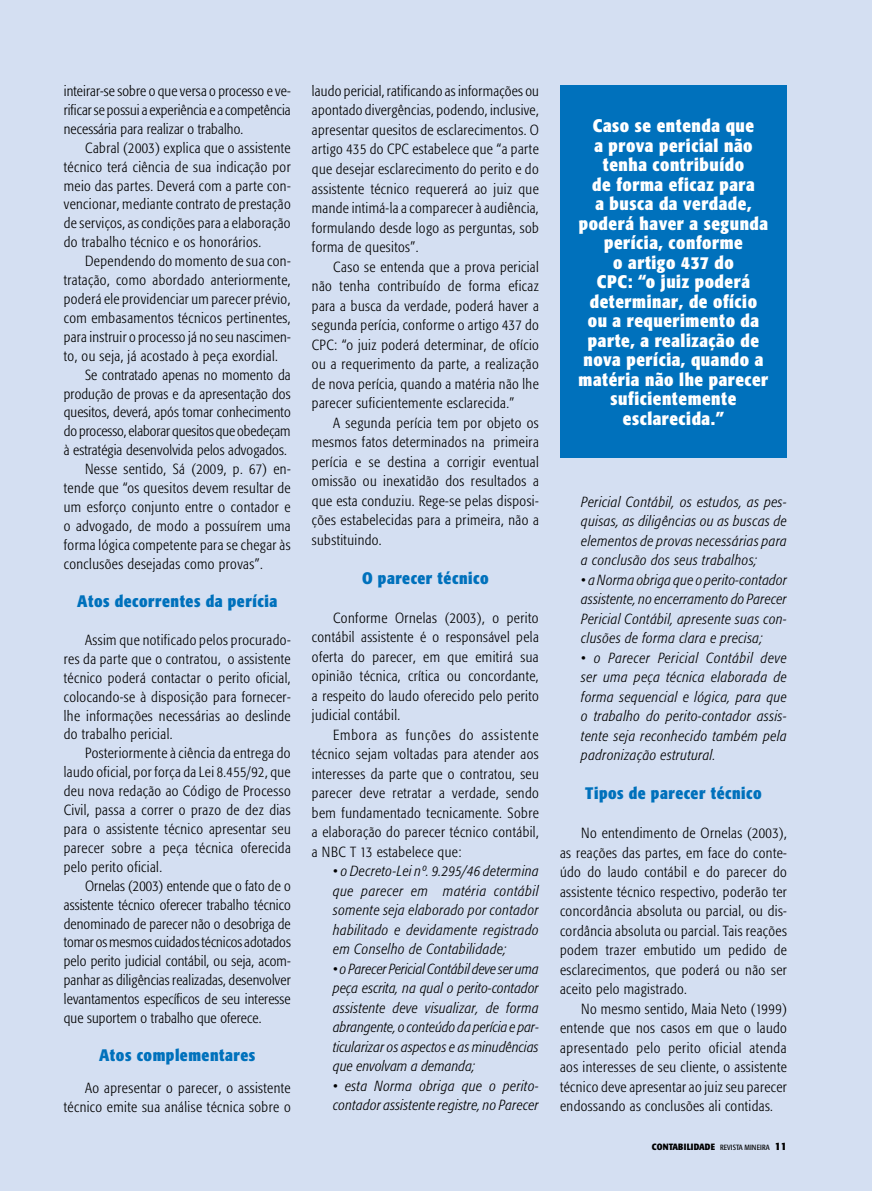
<style>
.page{position:relative;width:872px;height:1191px;background:#d4dff2}
.page>*{position:absolute;margin:0;border:0;box-sizing:border-box;transform-origin:0 0}
.t1{font:700 condensed 18px/19.5px "Formata";letter-spacing:.03em;color:#fff;text-align:center}
.t2{font:700 condensed 16.5px "Formata";letter-spacing:.03em;color:#0071bc}
.t3{font:300 condensed 14.55px/19.5px "Formata";letter-spacing:.03em;color:#000;text-align:justify}
.t4{font:italic 300 condensed 14.55px/19.5px "Formata";letter-spacing:.03em;color:#000;text-align:justify}
.t5{font:300 condensed 14.55px "Formata";letter-spacing:.01em;color:#000}
.t6{font:300 condensed 14.55px "Formata";color:#000}
.t7{font:condensed 7.5px "Formata";letter-spacing:.02em;color:#000}
.s1{font-weight:700;font-size:9px}
.s2{font-weight:700;font-stretch:normal;font-size:10.5px}
</style>
<div class="page">
<div style="left:560px;top:85px;width:227px;height:372px;background:#0071bc"></div>
<p class="t3" style="left:64px;top:82px;width:228px;line-height:18.9px">inteirar-se sobre o que versa o processo e ve&shy;rificar se possui a experiência e a competência necessária para realizar o trabalho.</p>
<p class="t3" style="left:64px;top:138px;width:228px;line-height:18.9px;text-indent:21px">Cabral (2003) explica que o assistente técnico terá ciência de sua indicação por meio das partes. Deverá com a parte con&shy;vencionar, mediante contrato de prestação de serviços, as condições para a elaboração do trabalho técnico e os honorários.</p>
<p class="t3" style="left:85px;top:251px;width:207px">Dependendo do momento de sua con-</p>
<p class="t3" style="left:64px;top:270px;width:228px">tratação, como abordado anteriormente,</p>
<p class="t3" style="left:64px;top:289px;width:228px">poderá ele providenciar um parecer prévio,</p>
<p class="t3" style="left:64px;top:308px;width:228px">com embasamentos técnicos pertinentes,</p>
<p class="t3" style="left:64px;top:327px;width:228px">para instruir o processo já no seu nascimen-</p>
<p class="t3" style="left:64px;top:346px;width:216px">to, ou seja, já acostado à peça exordial.</p>
<p class="t5" style="left:85px;top:366px;width:207px">Se contratado apenas no momento da</p>
<p class="t5" style="left:64px;top:385px;width:228px">produção de provas e da apresentação dos</p>
<p class="t5" style="left:64px;top:404px;width:228px">quesitos, deverá, após tomar conhecimento</p>
<p class="t6" style="left:64px;top:423px;width:228px">do processo, elaborar quesitos que obedeçam</p>
<p class="t5" style="left:64px;top:442px;width:224px">à estratégia desenvolvida pelos advogados.</p>
<p class="t3" style="left:85px;top:459px;width:207px">Nesse sentido, Sá (2009, p. 67) en-</p>
<p class="t3" style="left:64px;top:478px;width:228px">tende que “os quesitos devem resultar de</p>
<p class="t3" style="left:64px;top:497px;width:228px">um esforço conjunto entre o contador e</p>
<p class="t3" style="left:64px;top:516px;width:228px">o advogado, de modo a possuírem uma</p>
<p class="t3" style="left:64px;top:535px;width:228px">forma lógica competente para se chegar às</p>
<p class="t3" style="left:64px;top:554px;width:200px">conclusões desejadas como provas”.</p>
<p class="t2" style="left:77px;top:591px;width:201px">Atos decorrentes da perícia</p>
<p class="t3" style="left:64px;top:630px;width:228px;line-height:18.9px;text-indent:21px">Assim que notificado pelos procurado&shy;res da parte que o contratou, o assistente técnico poderá contactar o perito oficial, colocando-se à disposição para fornecer&shy;lhe informações necessárias ao deslinde do trabalho pericial.</p>
<p class="t3" style="left:64px;top:744px;width:228px;line-height:18.9px;text-indent:21px">Posteriormente à ciência da entrega do laudo oficial, por força da Lei 8.455/92, que deu nova redação ao Código de Processo Civil, passa a correr o prazo de dez dias para o assistente técnico apresentar seu parecer sobre a peça técnica oferecida pelo perito oficial.</p>
<p class="t3" style="left:64px;top:876px;width:228px;line-height:18.9px;text-indent:21px">Ornelas (2003) entende que o fato de o assistente técnico oferecer trabalho técnico denominado de parecer não o desobriga de tomar os mesmos cuidados técnicos adotados pelo perito judicial contábil, ou seja, acom&shy;panhar as diligências realizadas, desenvolver levantamentos específicos de seu interesse que suportem o trabalho que oferece.</p>
<p class="t2" style="left:99px;top:1045px;width:158px">Atos complementares</p>
<p class="t3" style="left:64px;top:1078px;width:228px;text-align:right">Ao apresentar o parecer, o assistente técnico emite sua análise técnica sobre o</p>
<p class="t3" style="left:312px;top:81px;width:228px">laudo pericial, ratificando as informações ou apontado divergências, podendo, inclusive, apresentar quesitos de esclarecimentos. O artigo 435 do CPC estabelece que “a parte que desejar esclarecimento do perito e do assistente técnico requererá ao juiz que mande intimá-la a comparecer à audiência, formulando desde logo as perguntas, sob forma de quesitos”.</p>
<p class="t3" style="left:312px;top:257px;width:228px;text-indent:21px">Caso se entenda que a prova pericial não tenha contribuído de forma eficaz para a busca da verdade, poderá haver a segunda perícia, conforme o artigo 437 do CPC: “o juiz poderá determinar, de ofício ou a requerimento da parte, a realização de nova perícia, quando a matéria não lhe parecer suficientemente esclarecida.”</p>
<p class="t3" style="left:312px;top:413px;width:228px;text-indent:21px">A segunda perícia tem por objeto os mesmos fatos determinados na primeira perícia e se destina a corrigir eventual omissão ou inexatidão dos resultados a que esta conduziu. Rege-se pelas disposi&shy;ções estabelecidas para a primeira, não a substituindo.</p>
<p class="t2" style="left:362px;top:567px;width:128px">O parecer técnico</p>
<p class="t3" style="left:312px;top:608px;width:228px;text-indent:21px">Conforme Ornelas (2003), o perito contábil assistente é o responsável pela oferta do parecer, em que emitirá sua opinião técnica, crítica ou concordante, a respeito do laudo oferecido pelo perito judicial contábil.</p>
<p class="t3" style="left:312px;top:725px;width:228px;text-indent:21px">Embora as funções do assistente técnico sejam voltadas para atender aos interesses da parte que o contratou, seu parecer deve retratar a verdade, sendo bem fundamentado tecnicamente. Sobre a elaboração do parecer técnico contábil, a NBC T 13 estabelece que:</p>
<p class="t4" style="left:333px;top:861px;width:207px">• o Decreto-Lei nº. 9.295/46 determina que parecer em matéria contábil somente seja elaborado por contador habilitado e devidamente registrado em Conselho de Contabilidade;</p>
<p class="t4" style="left:333px;top:959px;width:207px">• o Parecer Pericial Contábil deve ser uma peça escrita, na qual o perito-contador assistente deve visualizar, de forma abrangente, o conteúdo da perícia e par&shy;ticularizar os aspectos e as minudências que envolvam a demanda;</p>
<p class="t4" style="left:333px;top:1076px;width:207px">• esta Norma obriga que o perito&shy;contador assistente registre, no Parecer</p>
<p class="t1" style="left:578px;top:116px;width:191px">Caso se entenda que<br>a prova pericial não tenha contribuído<br>de forma eficaz para<br>a busca da verdade, poderá haver a segunda perícia, conforme<br>o artigo 437 do<br>CPC: “o juiz poderá determinar, de ofício ou a requerimento da parte, a realização de nova perícia, quando a matéria não lhe parecer suficientemente esclarecida.”</p>
<p class="t4" style="left:581px;top:492px;width:207px">Pericial Contábil, os estudos, as pes&shy;quisas, as diligências ou as buscas de elementos de provas necessárias para a conclusão dos seus trabalhos;</p>
<p class="t4" style="left:581px;top:570px;width:207px">• a Norma obriga que o perito-contador assistente, no encerramento do Parecer Pericial Contábil, apresente suas con&shy;clusões de forma clara e precisa;</p>
<p class="t4" style="left:581px;top:648px;width:207px">• o Parecer Pericial Contábil deve ser uma peça técnica elaborada de forma sequencial e lógica, para que o trabalho do perito-contador assis&shy;tente seja reconhecido também pela padronização estrutural.</p>
<p class="t2" style="left:585px;top:783px;width:178px">Tipos de parecer técnico</p>
<p class="t3" style="left:560px;top:823px;width:228px;text-indent:21px">No entendimento de Ornelas (2003), as reações das partes, em face do conte&shy;údo do laudo contábil e do parecer do assistente técnico respectivo, poderão ter concordância absoluta ou parcial, ou dis&shy;cordância absoluta ou parcial. Tais reações podem trazer embutido um pedido de esclarecimentos, que poderá ou não ser aceito pelo magistrado.</p>
<p class="t3" style="left:560px;top:999px;width:228px;text-indent:21px">No mesmo sentido, Maia Neto (1999) entende que nos casos em que o laudo apresentado pelo perito oficial atenda aos interesses de seu cliente, o assistente técnico deve apresentar ao juiz seu parecer endossando as conclusões ali contidas.</p>
<p class="t7" style="left:652px;top:1142px;width:136px"><span class="s1">CONTABILIDADE</span> REVISTA MINEIRA <span class="s2">11</span></p>
</div>
